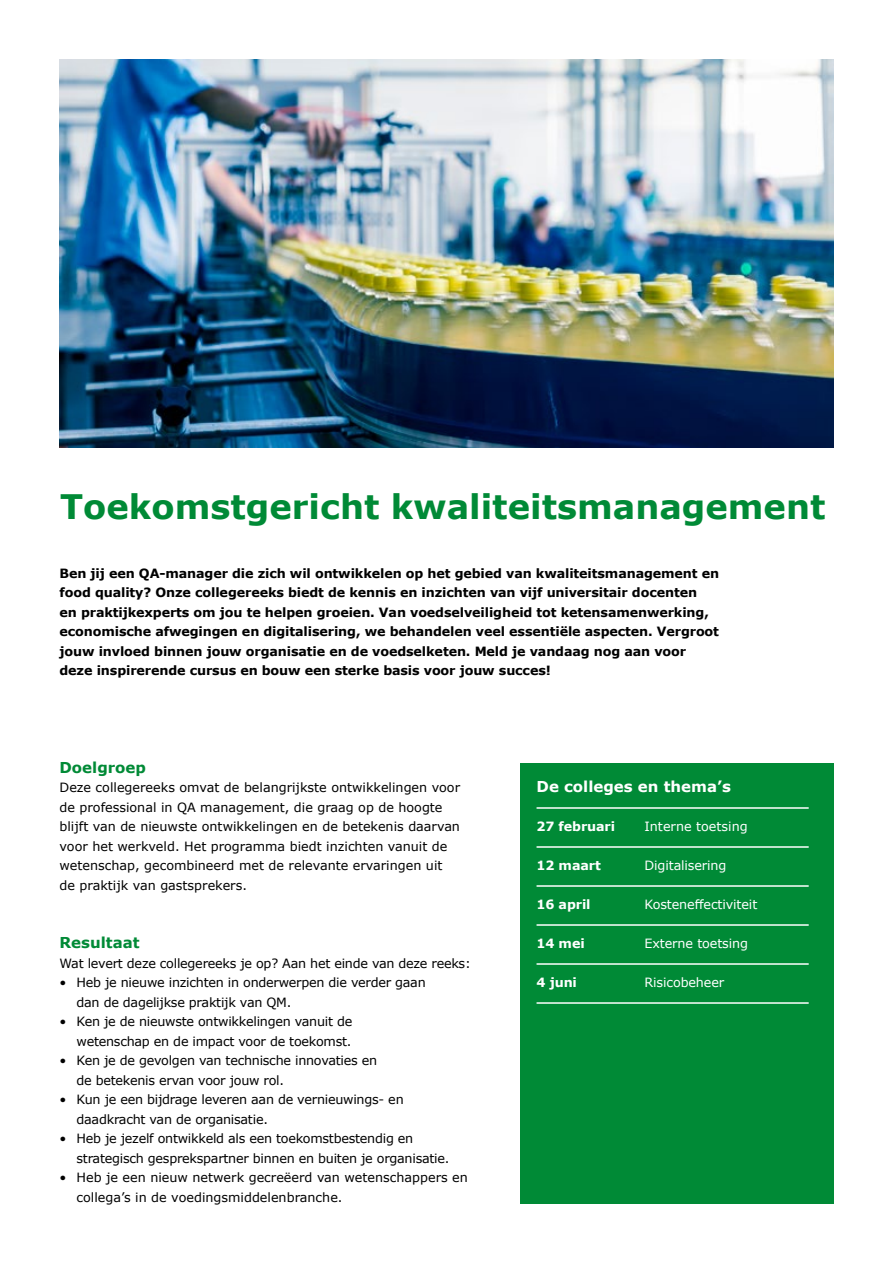
<style>
.page{position:relative;width:893px;height:1263px;background:#fff}
.page>*{position:absolute;margin:0;border:0;box-sizing:border-box;transform-origin:0 0}
.t1{font:700 33.75px "Verdana";color:#008a36}
.Platte_tekst{font:700 15px "Verdana";color:#fff}
.H1_Kop_paragraaf{font:700 15px "Verdana";color:#008a36}
.Platte_tekst-2{font:12.75px/19.5px "Verdana";letter-spacing:-.02em;color:#000}
.t2{font:700 12.75px/19.5px "Verdana";letter-spacing:-.01em;color:#000}
.Platte_tekst-3{font:12.75px/19.5px "Verdana";color:#000}
.Opsomming1_bullet{font:12.75px "Verdana";letter-spacing:-.01em;color:#fff}
.Opsomming1_bullet-2{font:700 12.75px "Verdana";letter-spacing:-.01em;color:#fff}
</style>
<div class="page">
<div style="left:519px;top:763px;width:314px;height:440px;background:#008a36"></div>
<hr style="left:536px;top:807px;width:273px;height:2px;background:#fff">
<hr style="left:536px;top:846px;width:273px;height:2px;background:#fff">
<hr style="left:536px;top:885px;width:273px;height:2px;background:#fff">
<hr style="left:536px;top:924px;width:273px;height:2px;background:#fff">
<hr style="left:536px;top:963px;width:273px;height:2px;background:#fff">
<hr style="left:536px;top:1002px;width:273px;height:2px;background:#fff">
<img style="left:60px;top:60px;width:773px;height:387px">
<h1 class="t1" style="left:60px;top:483px;width:767px">Toekomstgericht kwaliteitsmanagement</h1>
<p class="t2" style="left:60px;top:563px;width:661px">Ben jij een QA-manager die zich wil ontwikkelen op het gebied van kwaliteitsmanagement en food quality? Onze collegereeks biedt de kennis en inzichten van vijf universitair docenten<br>en praktijkexperts om jou te helpen groeien. Van voedselveiligheid tot ketensamenwerking, economische afwegingen en digitalisering, we behandelen veel essentiële aspecten. Vergroot jouw invloed binnen jouw organisatie en de voedselketen. Meld je vandaag nog aan voor deze inspirerende cursus en bouw een sterke basis voor jouw succes!</p>
<h1 class="H1_Kop_paragraaf" style="left:60px;top:757px;width:88px">Doelgroep</h1>
<p class="Platte_tekst-3" style="left:60px;top:778px;width:402px">Deze collegereeks omvat de belangrijkste ontwikkelingen voor de professional in QA management, die graag op de hoogte blijft van de nieuwste ontwikkelingen en de betekenis daarvan voor het werkveld. Het programma biedt inzichten vanuit de wetenschap, gecombineerd met de relevante ervaringen uit de praktijk van gastsprekers.</p>
<h1 class="H1_Kop_paragraaf" style="left:60px;top:932px;width:82px">Resultaat</h1>
<p class="Platte_tekst-2" style="left:60px;top:953px;width:413px">Wat levert deze collegereeks je op? Aan het einde van deze reeks:</p>
<p class="Platte_tekst-2" style="left:77px;top:973px;width:351px;text-indent:-17px">• Heb je nieuwe inzichten in onderwerpen die verder gaan dan de dagelijkse praktijk van QM.</p>
<p class="Platte_tekst-2" style="left:60px;top:1012px;width:294px;text-align:right">• Ken je de nieuwste ontwikkelingen vanuit de wetenschap en de impact voor de toekomst.</p>
<p class="Platte_tekst-2" style="left:77px;top:1051px;width:302px;text-indent:-17px">• Ken je de gevolgen van technische innovaties en de betekenis ervan voor jouw rol.</p>
<p class="Platte_tekst-2" style="left:77px;top:1090px;width:329px;text-indent:-17px">• Kun je een bijdrage leveren aan de vernieuwings- en daadkracht van de organisatie.</p>
<p class="Platte_tekst-2" style="left:77px;top:1129px;width:374px;text-indent:-17px">• Heb je jezelf ontwikkeld als een toekomstbestendig en strategisch gesprekspartner binnen en buiten je organisatie.</p>
<p class="Platte_tekst-3" style="left:77px;top:1168px;width:393px;text-indent:-17px">• Heb je een nieuw netwerk gecreëerd van wetenschappers en collega’s in de voedingsmiddelenbranche.</p>
<p class="Platte_tekst" style="left:536px;top:776px;width:196px">De colleges en thema’s</p>
<p class="Opsomming1_bullet-2" style="left:536px;top:817px;width:80px">27 februari</p>
<p class="Opsomming1_bullet" style="left:644px;top:818px;width:105px">Interne toetsing</p>
<p class="Opsomming1_bullet-2" style="left:536px;top:856px;width:66px">12 maart</p>
<p class="Opsomming1_bullet" style="left:644px;top:857px;width:83px">Digitalisering</p>
<p class="Opsomming1_bullet-2" style="left:536px;top:895px;width:56px">16 april</p>
<p class="Opsomming1_bullet" style="left:644px;top:896px;width:114px">Kosteneffectiviteit</p>
<p class="Opsomming1_bullet-2" style="left:536px;top:934px;width:50px">14 mei</p>
<p class="Opsomming1_bullet" style="left:644px;top:935px;width:105px">Externe toetsing</p>
<p class="Opsomming1_bullet-2" style="left:536px;top:973px;width:42px">4 juni</p>
<p class="Opsomming1_bullet" style="left:644px;top:974px;width:81px">Risicobeheer</p>
</div>
